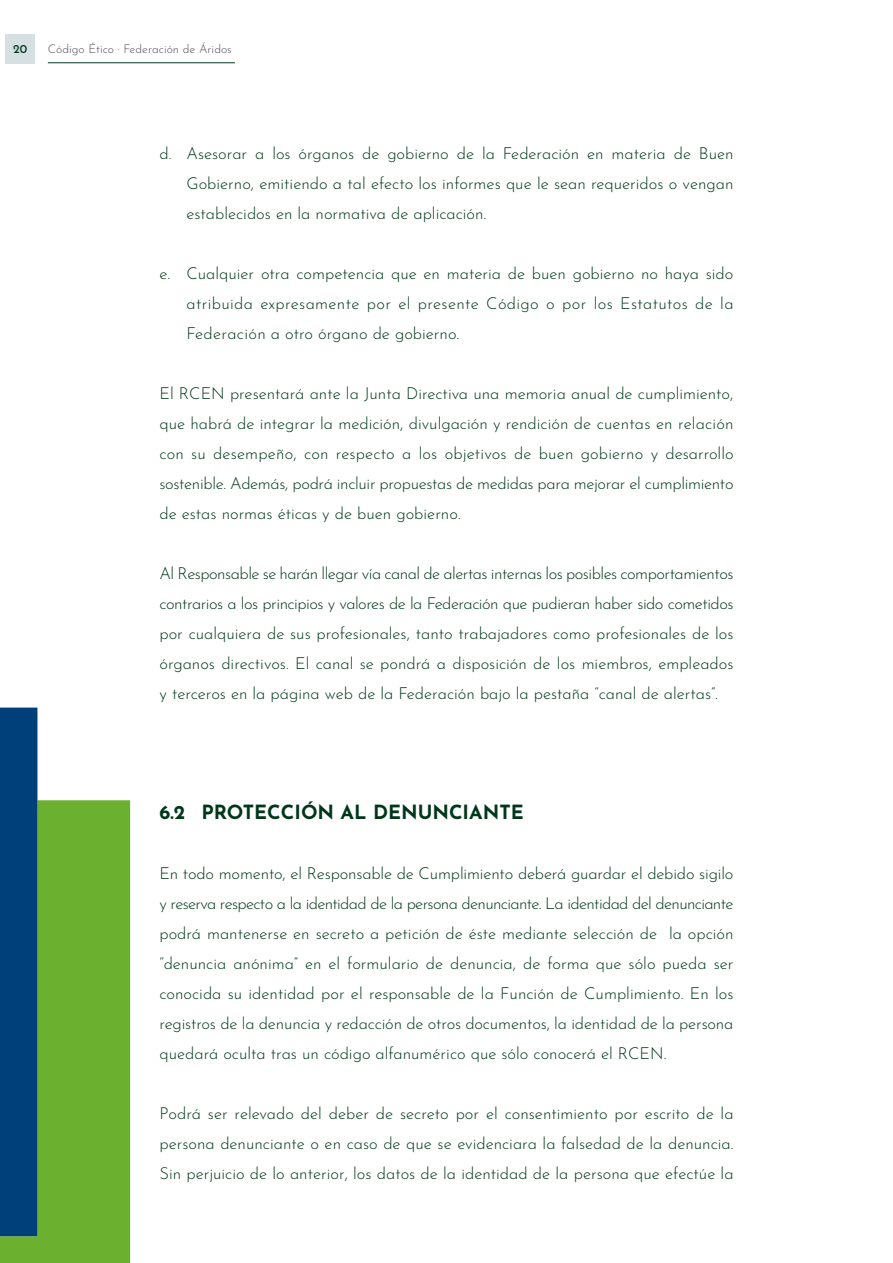
<style>
.page{position:relative;width:893px;height:1263px;background:#fff}
.page>*{position:absolute;margin:0;border:0;box-sizing:border-box;transform-origin:0 0}
.t1{font:700 19.5px "Josefin Sans";color:#00371b}
.t2{font:300 16.5px/30px "Josefin Sans";color:#00371b;text-align:justify}
.t3{font:300 12px "Josefin Sans";color:#4c4f50}
.t4{font:500 12px "Josefin Sans";color:#00371b}
</style>
<div class="page">
<hr style="left:48px;top:62px;width:187px;height:1px;background:#00371b">
<div style="left:0;top:800px;width:130px;height:463px;background:#6bb02e"></div>
<div style="left:0;top:708px;width:37px;height:528px;background:#00407a"></div>
<div style="left:5px;top:34px;width:30px;height:30px;background:#d6dfe2"></div>
<p class="t4" style="left:13px;top:39px;width:16px">20</p>
<p class="t3" style="left:48px;top:40px;width:185px">Código Ético · Federación de Áridos</p>
<p class="t2" style="left:186px;top:137px;width:549px;text-indent:-27px">d. Asesorar a los órganos de gobierno de la Federación en materia de Buen Gobierno, emitiendo a tal efecto los informes que le sean requeridos o vengan establecidos en la normativa de aplicación.</p>
<p class="t2" style="left:186px;top:257px;width:549px;text-indent:-27px">e. Cualquier otra competencia que en materia de buen gobierno no haya sido atribuida expresamente por el presente Código o por los Estatutos de la Federación a otro órgano de gobierno.</p>
<p class="t2" style="left:159px;top:377px;width:576px">El RCEN presentará ante la Junta Directiva una memoria anual de cumplimiento, que habrá de integrar la medición, divulgación y rendición de cuentas en relación con su desempeño, con respecto a los objetivos de buen gobierno y desarrollo sostenible. Además, podrá incluir propuestas de medidas para mejorar el cumplimiento de estas normas éticas y de buen gobierno.</p>
<p class="t2" style="left:159px;top:557px;width:576px">Al Responsable se harán llegar vía canal de alertas internas los posibles comportamientos contrarios a los principios y valores de la Federación que pudieran haber sido cometidos por cualquiera de sus profesionales, tanto trabajadores como profesionales de los órganos directivos. El canal se pondrá a disposición de los miembros, empleados y terceros en la página web de la Federación bajo la pestaña “canal de alertas”.</p>
<p class="t1" style="left:159px;top:795px;width:366px">6.2 PROTECCIÓN AL DENUNCIANTE</p>
<p class="t2" style="left:159px;top:857px;width:576px">En todo momento, el Responsable de Cumplimiento deberá guardar el debido sigilo y reserva respecto a la identidad de la persona denunciante. La identidad del denunciante podrá mantenerse en secreto a petición de éste mediante selección de la opción “denuncia anónima” en el formulario de denuncia, de forma que sólo pueda ser conocida su identidad por el responsable de la Función de Cumplimiento. En los registros de la denuncia y redacción de otros documentos, la identidad de la persona quedará oculta tras un código alfanumérico que sólo conocerá el RCEN.</p>
<p class="t2" style="left:159px;top:1097px;width:576px">Podrá ser relevado del deber de secreto por el consentimiento por escrito de la persona denunciante o en caso de que se evidenciara la falsedad de la denuncia.<br>Sin perjuicio de lo anterior, los datos de la identidad de la persona que efectúe la</p>
</div>
